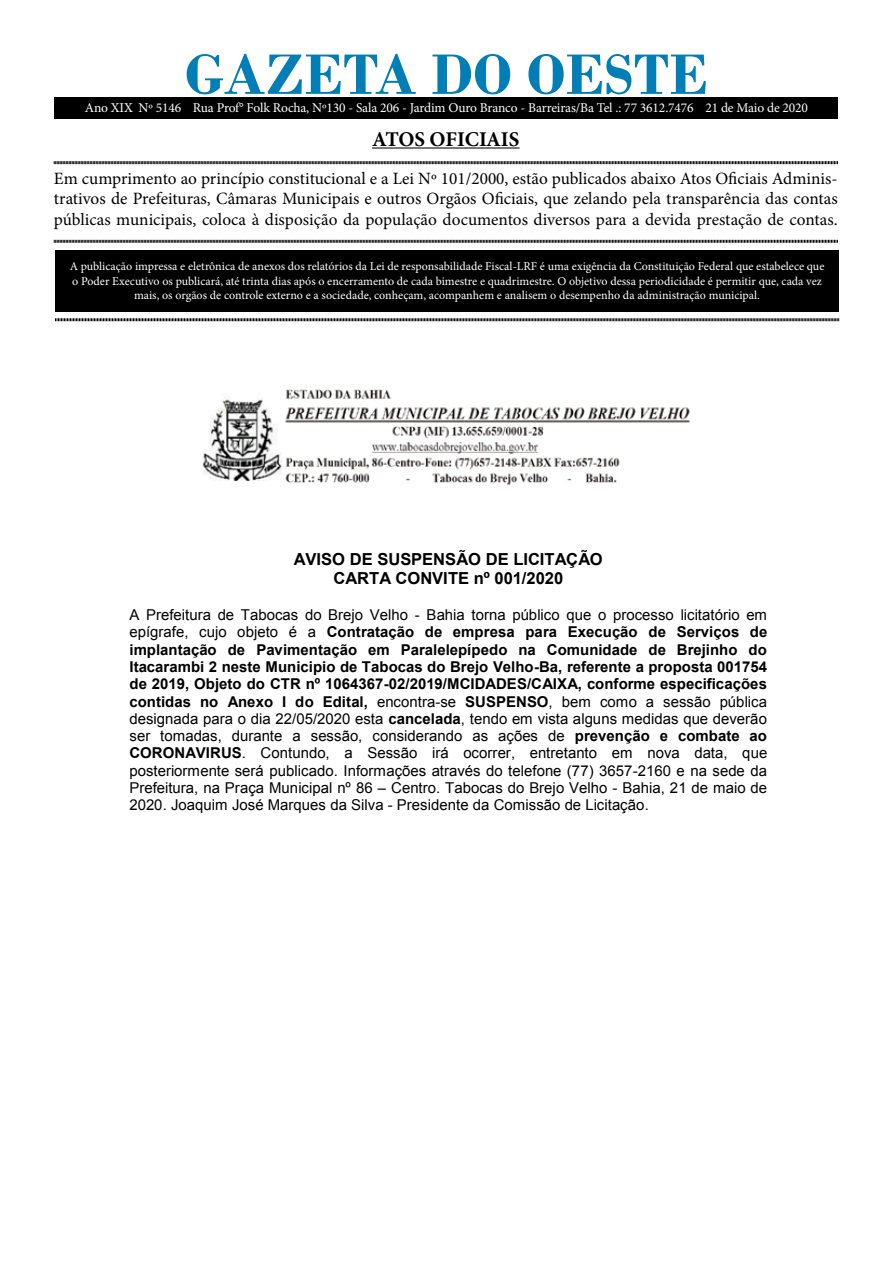
<style>
.page{position:relative;width:893px;height:1263px;background:#fff}
.page>*{position:absolute;margin:0;border:0;box-sizing:border-box;transform-origin:0 0}
.t1{font:700 60px "Bodoni";color:#007eb5}
.t2{font:700 21px "Minion Pro";letter-spacing:-.005em;color:#000}
.t3{font:17.25px/20.7px "Minion Pro";color:#000;text-align:justify}
.t4{font:700 16.5px/19px "Arial";letter-spacing:-.005em;color:#000;text-align:center}
.t5{font:15px/17.2px "Arial";color:#000;text-align:justify}
.t6{font:13.5px "Minion Pro";letter-spacing:-.01em;color:#fff}
.t7{font:12px/14.4px "Minion Pro";color:#fff;text-align:center}
.s1{font-weight:700}
.s2{font-style:inherit}
</style>
<div class="page">
<div style="left:55px;top:250px;width:784px;height:61px;background:#000"></div>
<hr style="left:372px;top:147px;width:147px;height:2px;background:#000">
<svg style="left:54px;top:161px;width:784px;height:4px;background:#7f7f7f"></svg>
<svg style="left:54px;top:239px;width:784px;height:4px;background:#7f7f7f"></svg>
<svg style="left:55px;top:318px;width:784px;height:4px;background:#7f7f7f"></svg>
<div style="left:54px;top:98px;width:784px;height:20px;background:#000"></div>
<img style="left:202px;top:389px;width:488px;height:97px">
<h1 class="t1" style="left:185px;top:39px;width:525px">GAZETA DO OESTE</h1>
<h2 class="t2" style="left:372px;top:124px;width:149px">ATOS OFICIAIS</h2>
<p class="t3" style="left:54px;top:168px;width:785px">Em cumprimento ao princípio constitucional e a Lei Nº 101/2000, estão publicados abaixo Atos Oficiais Adminis&shy;trativos de Prefeituras, Câmaras Municipais e outros Orgãos Oficiais, que zelando pela transparência das contas públicas municipais, coloca à disposição da população documentos diversos para a devida prestação de contas.</p>
<p class="t7" style="left:70px;top:259px;width:756px">A publicação impressa e eletrônica de anexos dos relatórios da Lei de responsabilidade Fiscal-LRF é uma exigência da Constituição Federal que estabelece que o Poder Executivo os publicará, até trinta dias após o encerramento de cada bimestre e quadrimestre. O objetivo dessa periodicidade é permitir que, cada vez mais, os orgãos de controle externo e a sociedade, conheçam, acompanhem e analisem o desempenho da administração municipal.</p>
<p class="t6" style="left:85px;top:99px;width:725px">Ano XIX Nº 5146 Rua Prof° Folk Rocha, Nº130 - Sala 206 - Jardim Ouro Branco - Barreiras/Ba Tel .: 77 3612.7476 21 de Maio de 2020</p>
<p class="t4" style="left:294px;top:550px;width:310px">AVISO DE SUSPENSÃO DE LICITAÇÃO<br>CARTA CONVITE nº 001/2020</p>
<p class="t5" style="left:129px;top:607px;width:639px">A Prefeitura de Tabocas do Brejo Velho - Bahia torna público que o processo licitatório em epígrafe, cujo objeto é a <span class="s1">Contratação de empresa para Execução de Serviços de implantação de Pavimentação em Paralelepípedo na Comunidade de Brejinho do Itacarambi 2 neste Municipio de Tabocas do Brejo Velho-Ba, referente a proposta 001754 de 2019, Objeto do CTR nº 1064367-02/2019/MCIDADES/CAIXA, conforme especificações contidas no Anexo I do Edital,</span> encontra-se <span class="s1">SUSPENSO</span>, bem como a sessão pública designada para o dia 22/05/2020 esta <span class="s1">cancelada</span>, tendo em vista alguns medidas que deverão ser tomadas, durante a sessão, considerando as ações de <span class="s1">prevenção e combate ao CORONAVIRUS</span>. Contundo, a Sessão irá ocorrer, entretanto em nova data, que posteriormente será publicado. Informações através do telefone (77) 3657-2160 e na sede da Prefeitura, na Praça Municipal nº 86 <span class="s2">–</span> Centro. Tabocas do Brejo Velho - Bahia, 21 de maio de 2020. Joaquim José Marques da Silva - Presidente da Comissão de Licitação.</p>
</div>
